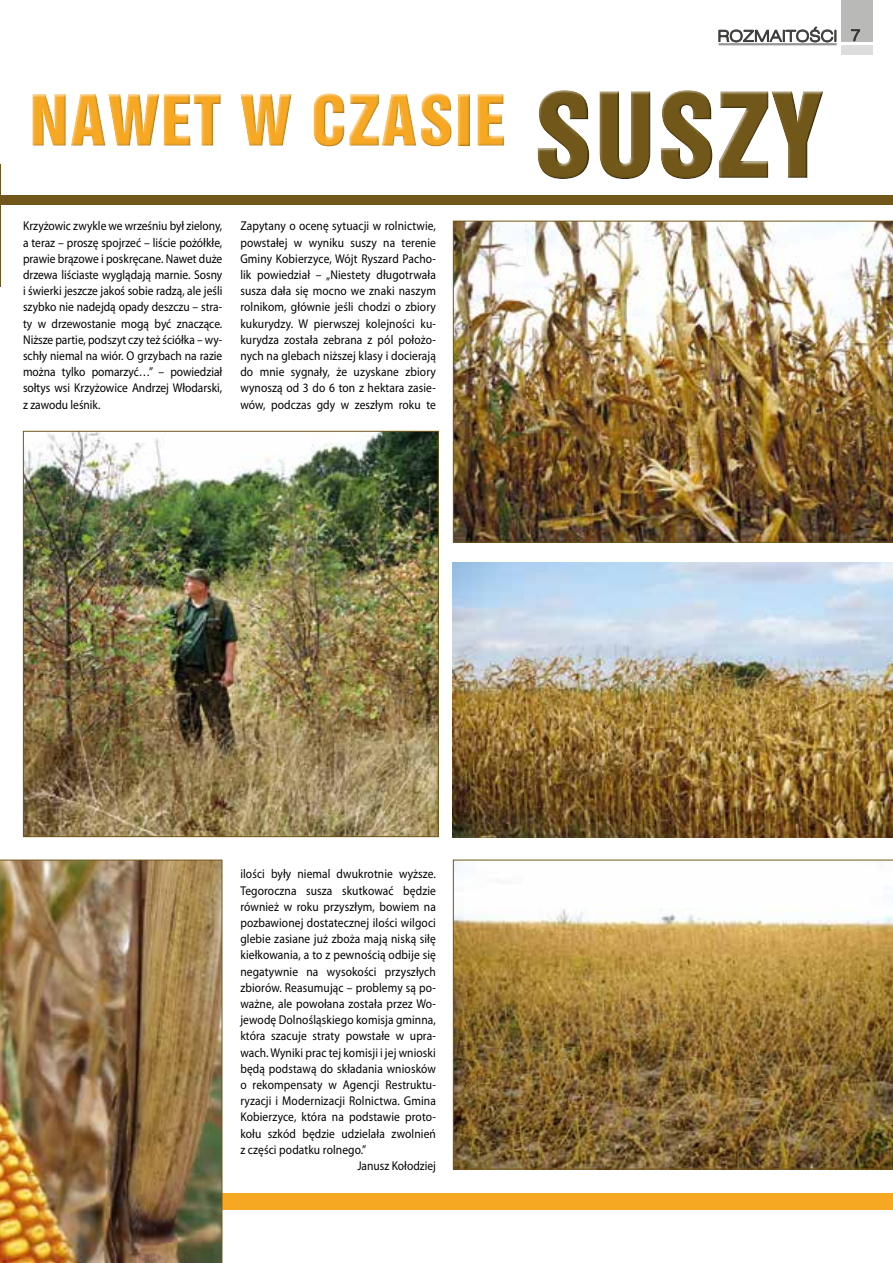
<style>
.page{position:relative;width:893px;height:1263px;background:#fff}
.page>*{position:absolute;margin:0;border:0;box-sizing:border-box;transform-origin:0 0}
.t1{font:108px "Swiss 921 BT Regular A";letter-spacing:.03em;color:#71581a}
.t2{font:64.5px "Swis 921 EU";letter-spacing:.03em;color:#f7a823}
.t3{font:15.75px "Swis 721 Lt Ex EU";color:#3c3c3b}
.t4{font:12.75px/16.2px "Myriad Pro";letter-spacing:.01em;color:#000;text-align:justify;scale:.9 1}
.s1{color:#373636}
</style>
<div class="page">
<div style="left:0;top:82px;width:506px;height:73px;background:#000;opacity:.35"></div>
<div style="left:0;top:1194px;width:893px;height:16px;background:#f7a823"></div>
<div style="left:0;top:196px;width:893px;height:9px;background:#71581a"></div>
<hr style="left:0;top:165px;width:1px;height:122px;background:#71581a">
<img style="left:25px;top:433px;width:412px;height:402px">
<img style="left:0;top:860px;width:222px;height:403px">
<img style="left:453px;top:562px;width:440px;height:275px">
<svg style="left:453px;top:860px;width:440px;height:309px"></svg>
<img style="left:453px;top:221px;width:440px;height:322px">
<div style="left:538px;top:90px;width:287px;height:91px;background:#000;opacity:.75"></div>
<hr style="left:719px;top:43px;width:118px;height:2px;background:#969699">
<svg style="left:718px;top:26px;width:118px;height:17px"></svg>
<div style="left:841px;top:0;width:31px;height:42px;background:#b9b9b8"></div>
<div style="left:841px;top:45px;width:31px;height:10px;background:#ddd"></div>
<svg style="left:851px;top:29px;width:9px;height:12px"></svg>
<h2 class="t2" style="left:29px;top:78px;width:478px">NAWET W CZASIE</h2>
<p class="t4" style="left:23px;top:218px;width:223px">Krzyżowic zwykle we wrześniu był zielony, a teraz – proszę spojrzeć – liście pożółkłe, prawie brązowe i poskręcane. Nawet duże drzewa liściaste wyglądają marnie. Sosny i świerki jeszcze jakoś sobie radzą, ale jeśli szybko nie nadejdą opady deszczu – stra&shy;ty w drzewostanie mogą być znaczące.<br>Niższe partie, podszyt czy też ściółka – wy&shy;schły niemal na wiór. O grzybach na razie można tylko pomarzyć…” – powiedział sołtys wsi Krzyżowice Andrzej Włodarski, z zawodu leśnik.</p>
<p class="t4" style="left:240px;top:218px;width:219px">Zapytany o ocenę sytuacji w rolnictwie, powstałej w wyniku suszy na terenie Gminy Kobierzyce, Wójt Ryszard Pacho&shy;lik powiedział – „Niestety długotrwała susza dała się mocno we znaki naszym rolnikom, głównie jeśli chodzi o zbiory kukurydzy. W pierwszej kolejności ku&shy;kurydza została zebrana z pól położo&shy;nych na glebach niższej klasy i docierają do mnie sygnały, że uzyskane zbiory wynoszą od 3 do 6 ton z hektara zasie&shy;wów, podczas gdy w zeszłym roku te</p>
<p class="t3" style="left:718px;top:27px;width:145px">ROZMAITOŚCI <span class="s1">7</span></p>
<h1 class="t1" style="left:535px;top:65px;width:288px">SUSZY</h1>
<p class="t4" style="left:240px;top:866px;width:219px">ilości były niemal dwukrotnie wyższe.</p>
<p class="t4" style="left:240px;top:882px;width:219px">Tegoroczna susza skutkować będzie</p>
<p class="t4" style="left:240px;top:898px;width:219px">również w roku przyszłym, bowiem na</p>
<p class="t4" style="left:240px;top:914px;width:219px">pozbawionej dostatecznej ilości wilgoci</p>
<p class="t4" style="left:240px;top:931px;width:219px">glebie zasiane już zboża mają niską siłę</p>
<p class="t4" style="left:240px;top:947px;width:219px">kiełkowania, a to z pewnością odbije się</p>
<p class="t4" style="left:240px;top:963px;width:219px">negatywnie na wysokości przyszłych</p>
<p class="t4" style="left:240px;top:979px;width:219px">zbiorów. Reasumując – problemy są po-</p>
<p class="t4" style="left:240px;top:995px;width:219px">ważne, ale powołana została przez Wo-</p>
<p class="t4" style="left:240px;top:1012px;width:219px">jewodę Dolnośląskiego komisja gminna,</p>
<p class="t4" style="left:240px;top:1028px;width:219px">która szacuje straty powstałe w upra-</p>
<p class="t4" style="left:240px;top:1044px;width:219px">wach. Wyniki prac tej komisji i jej wnioski</p>
<p class="t4" style="left:240px;top:1060px;width:219px">będą podstawą do składania wniosków</p>
<p class="t4" style="left:240px;top:1076px;width:219px">o rekompensaty w Agencji Restruktu-</p>
<p class="t4" style="left:240px;top:1093px;width:219px">ryzacji i Modernizacji Rolnictwa. Gmina</p>
<p class="t4" style="left:240px;top:1109px;width:219px">Kobierzyce, która na podstawie proto-</p>
<p class="t4" style="left:240px;top:1125px;width:219px">kołu szkód będzie udzielała zwolnień</p>
<p class="t4" style="left:240px;top:1141px;width:141px">z części podatku rolnego.”</p>
<p class="t4" style="left:357px;top:1157px;width:89px">Janusz Kołodziej</p>
</div>
